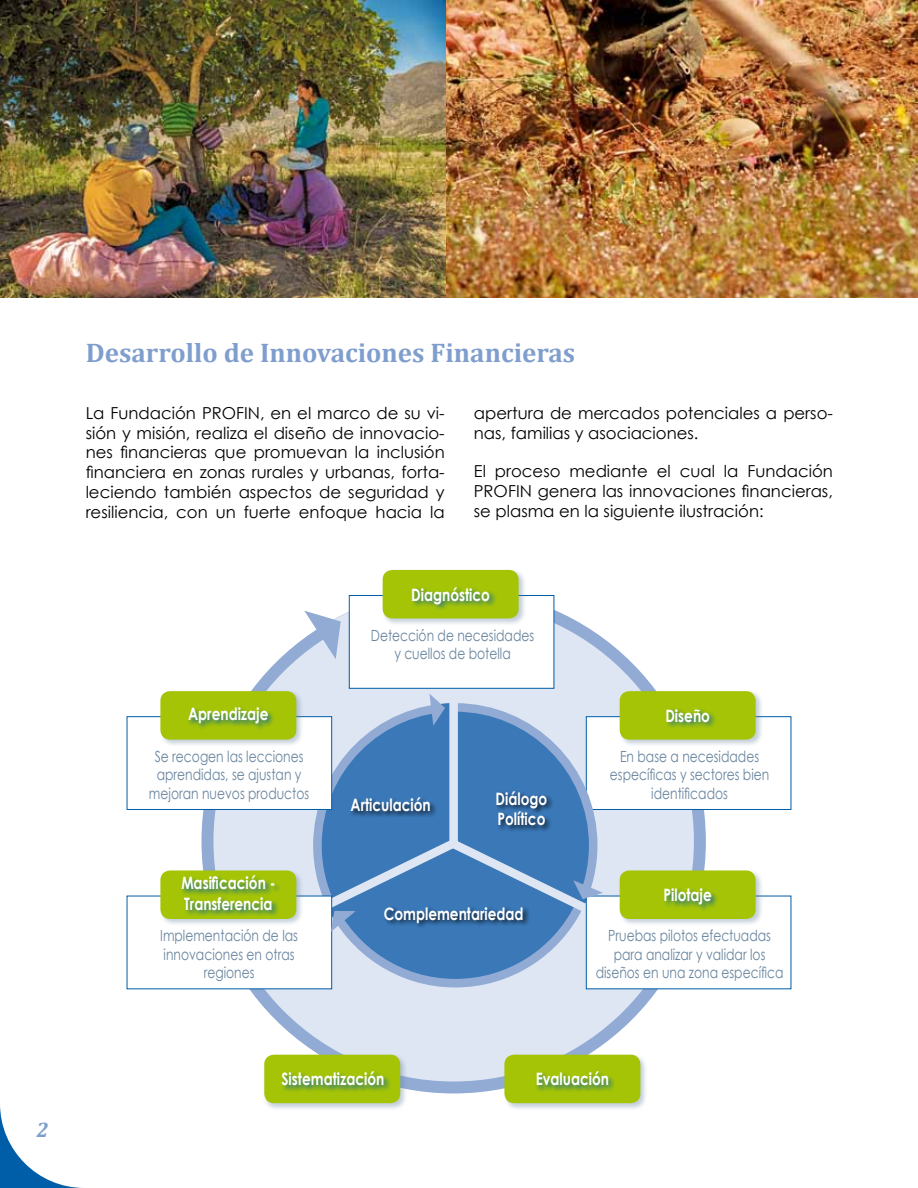
<style>
.page{position:relative;width:918px;height:1188px;background:#fff}
.page>*{position:absolute;margin:0;border:0;box-sizing:border-box;transform-origin:0 0}
.t1{font:700 27px "Cambria";color:#7f9ece}
.t2{font:italic 700 21px "Cambria";color:#7f9ece}
.t3{font:700 17.1px/20.5px "Century Gothic";color:#fff;scale:.8 1}
.t4{font:16.5px/19.8px "Century Gothic";color:#000;text-align:justify}
.t5{font:15.45px/18.5px "Century Gothic";color:#68849e;text-align:center;scale:.8 1}
</style>
<div class="page">
<svg style="left:0;top:1106px;width:82px;height:82px"></svg>
<div style="left:207px;top:595px;width:493px;height:492px;background:#dee5f3;border-radius:50%"></div>
<div style="left:349px;top:595px;width:205px;height:94px;background:#fff;border:1px solid #005da8"></div>
<div style="left:381px;top:568px;width:145px;height:58px;background:#68849e;opacity:.4"></div>
<div style="left:383px;top:570px;width:136px;height:48px;background:#a4c405;border-radius:10px"></div>
<div style="left:411px;top:586px;width:86px;height:25px;background:#005da8;opacity:.75"></div>
<div style="left:263px;top:1053px;width:145px;height:58px;background:#68849e;opacity:.4"></div>
<div style="left:264px;top:1055px;width:136px;height:48px;background:#a4c405;border-radius:10px"></div>
<div style="left:281px;top:1071px;width:110px;height:22px;background:#005da8;opacity:.75"></div>
<div style="left:586px;top:716px;width:205px;height:94px;background:#fff;border:1px solid #005da8"></div>
<div style="left:618px;top:689px;width:145px;height:58px;background:#68849e;opacity:.4"></div>
<div style="left:620px;top:691px;width:136px;height:49px;background:#a4c405;border-radius:10px"></div>
<div style="left:665px;top:708px;width:52px;height:21px;background:#005da8;opacity:.75"></div>
<div style="left:503px;top:1053px;width:145px;height:58px;background:#68849e;opacity:.4"></div>
<div style="left:504px;top:1055px;width:136px;height:48px;background:#a4c405;border-radius:10px"></div>
<div style="left:535px;top:1071px;width:81px;height:22px;background:#005da8;opacity:.75"></div>
<div style="left:127px;top:716px;width:205px;height:94px;background:#fff;border:1px solid #005da8"></div>
<div style="left:159px;top:689px;width:145px;height:58px;background:#68849e;opacity:.4"></div>
<div style="left:160px;top:691px;width:136px;height:49px;background:#a4c405;border-radius:10px"></div>
<div style="left:187px;top:706px;width:89px;height:25px;background:#005da8;opacity:.75"></div>
<svg style="left:304px;top:611px;width:47px;height:48px"></svg>
<div style="left:586px;top:896px;width:205px;height:93px;background:#fff"></div>
<div style="left:618px;top:869px;width:145px;height:58px;background:#68849e;opacity:.4"></div>
<div style="left:620px;top:871px;width:136px;height:48px;background:#a4c405;border-radius:10px"></div>
<div style="left:663px;top:887px;width:56px;height:25px;background:#005da8;opacity:.75"></div>
<div style="left:127px;top:896px;width:205px;height:93px;background:#fff"></div>
<div style="left:159px;top:869px;width:145px;height:58px;background:#68849e;opacity:.4"></div>
<div style="left:160px;top:871px;width:136px;height:48px;background:#a4c405;border-radius:10px"></div>
<div style="left:181px;top:874px;width:101px;height:43px;background:#005da8;opacity:.75"></div>
<svg style="left:309px;top:694px;width:294px;height:296px"></svg>
<div style="left:350px;top:796px;width:87px;height:23px;background:#000;opacity:.75"></div>
<div style="left:383px;top:905px;width:147px;height:25px;background:#000;opacity:.75"></div>
<div style="left:495px;top:790px;width:59px;height:43px;background:#000;opacity:.75"></div>
<img style="left:0;top:0;width:918px;height:298px">
<p class="t2" style="left:37px;top:1115px;width:14px">2</p>
<h1 class="t1" style="left:86px;top:334px;width:491px">Desarrollo de Innovaciones Financieras</h1>
<p class="t4" style="left:86px;top:403px;width:361px">La Fundación PROFIN, en el marco de su vi&shy;sión y misión, realiza el diseño de innovacio&shy;nes financieras que promuevan la inclusión financiera en zonas rurales y urbanas, forta&shy;leciendo también aspectos de seguridad y resiliencia, con un fuerte enfoque hacia la</p>
<p class="t4" style="left:474px;top:402px;width:361px;line-height:20.4px">apertura de mercados potenciales a perso&shy;nas, familias y asociaciones.</p>
<p class="t4" style="left:474px;top:460px;width:361px;line-height:20.4px">El proceso mediante el cual la Fundación PROFIN genera las innovaciones financieras, se plasma en la siguiente ilustración:</p>
<p class="t3" style="left:411px;top:583px;width:100px">Diagnóstico</p>
<p class="t3" style="left:188px;top:703px;width:102px">Aprendizaje</p>
<p class="t5" style="left:149px;top:747px;width:202px">Se recogen las lecciones aprendidas, se ajustan y mejoran nuevos productos</p>
<p class="t3" style="left:181px;top:872px;width:119px">Masificación -<br>Transferencia</p>
<p class="t5" style="left:160px;top:926px;width:174px">Implementación de las innovaciones en otras regiones</p>
<p class="t5" style="left:371px;top:626px;width:206px">Detección de necesidades y cuellos de botella</p>
<p class="t3" style="left:351px;top:794px;width:102px">Articulación</p>
<p class="t3" style="left:496px;top:788px;width:66px">Diálogo<br>Político</p>
<p class="t3" style="left:384px;top:902px;width:176px">Complementariedad</p>
<p class="t3" style="left:665px;top:705px;width:57px">Diseño</p>
<p class="t5" style="left:610px;top:747px;width:201px">En base a necesidades específicas y sectores bien identificados</p>
<p class="t3" style="left:663px;top:884px;width:62px">Pilotaje</p>
<p class="t5" style="left:596px;top:926px;width:236px">Pruebas pilotos efectuadas para analizar y validar los diseños en una zona específica</p>
<p class="t3" style="left:282px;top:1068px;width:130px">Sistematización</p>
<p class="t3" style="left:536px;top:1068px;width:93px">Evaluación</p>
</div>
